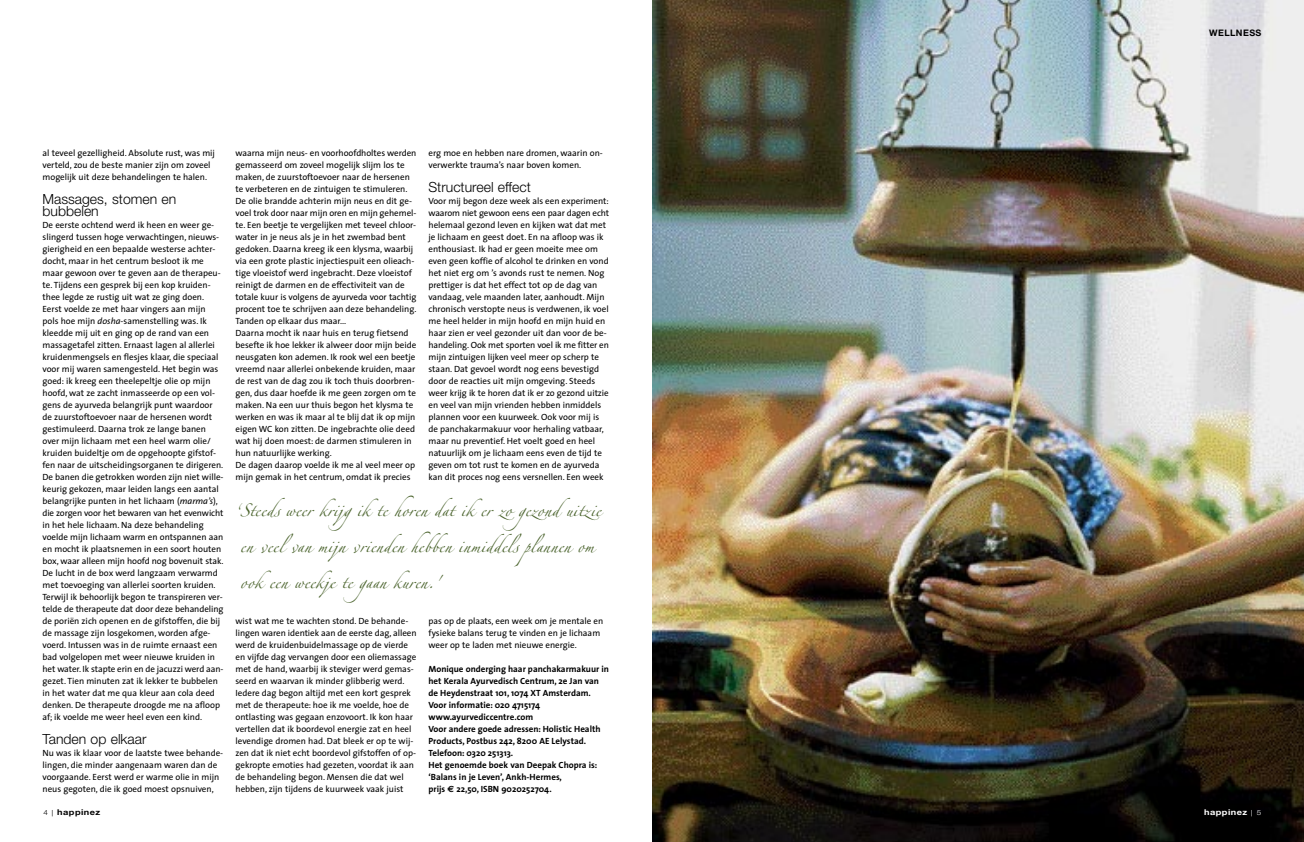
<style>
.page{position:relative;width:1304px;height:842px;background:#fff}
.page>*{position:absolute;margin:0;border:0;box-sizing:border-box;transform-origin:0 0}
.Normaal{font:28px "Linotype Zapfino One";color:#4a632c}
.Normaal-2{font:300 14px/12px "Helvetica Neue LT";color:#000}
.Normaal-3{font:9px/12px "The Sans";color:#000}
.Normaal-4{font:700 9px/12px "The Sans";color:#000}
.Normaal-5{font:700 9px "Helvetica Neue LT";letter-spacing:.05em;color:#000}
.Normaal-6{font:700 8px "Helvetica Neue LT";letter-spacing:.05em;color:#000;scale:1.15 1}
.Normaal-7{font:700 8px "Helvetica Neue LT";letter-spacing:.05em;color:#fff;scale:1.15 1}
.s1{font-style:italic}
.s2{font-family:"Euro Sans"}
.s3{font-weight:300;font-size:7px}
.s4{font-weight:300;font-size:6.4px}
</style>
<div class="page">
<img style="left:652px;top:0;width:652px;height:842px">
<p class="Normaal-3" style="left:43px;top:147px;width:174px">al teveel gezelligheid. Absolute rust, was mij verteld, zou de beste manier zijn om zoveel mogelijk uit deze behandelingen te halen.</p>
<p class="Normaal-2" style="left:43px;top:193px;width:135px">Massages, stomen en bubbelen</p>
<p class="Normaal-3" style="left:43px;top:219px;width:182px">De eerste ochtend werd ik heen en weer ge&shy;slingerd tussen hoge verwachtingen, nieuws&shy;gierigheid en een bepaalde westerse achter&shy;docht, maar in het centrum besloot ik me maar gewoon over te geven aan de therapeu&shy;te. Tijdens een gesprek bij een kop kruiden&shy;thee legde ze rustig uit wat ze ging doen.<br>Eerst voelde ze met haar vingers aan mijn pols hoe mijn <span class="s1">dosha</span>-samenstelling was. Ik kleedde mij uit en ging op de rand van een massagetafel zitten. Ernaast lagen al allerlei kruidenmengsels en flesjes klaar, die speciaal voor mij waren samengesteld. Het begin was goed: ik kreeg een theelepeltje olie op mijn hoofd, wat ze zacht inmasseerde op een vol&shy;gens de ayurveda belangrijk punt waardoor de zuurstoftoevoer naar de hersenen wordt gestimuleerd. Daarna trok ze lange banen over mijn lichaam met een heel warm olie/ kruiden buideltje om de opgehoopte gifstof&shy;fen naar de uitscheidingsorganen te dirigeren.<br>De banen die getrokken worden zijn niet wille&shy;keurig gekozen, maar leiden langs een aantal belangrijke punten in het lichaam (<span class="s1">marma’s</span>), die zorgen voor het bewaren van het evenwicht in het hele lichaam. Na deze behandeling voelde mijn lichaam warm en ontspannen aan en mocht ik plaatsnemen in een soort houten box, waar alleen mijn hoofd nog bovenuit stak.<br>De lucht in de box werd langzaam verwarmd met toevoeging van allerlei soorten kruiden.<br>Terwijl ik behoorlijk begon te transpireren ver&shy;telde de therapeute dat door deze behandeling de poriën zich openen en de gifstoffen, die bij de massage zijn losgekomen, worden afge&shy;voerd. Intussen was in de ruimte ernaast een bad volgelopen met weer nieuwe kruiden in het water. Ik stapte erin en de jacuzzi werd aan&shy;gezet. Tien minuten zat ik lekker te bubbelen in het water dat me qua kleur aan cola deed denken. De therapeute droogde me na afloop af; ik voelde me weer heel even een kind.</p>
<p class="Normaal-2" style="left:43px;top:733px;width:106px">Tanden op elkaar</p>
<p class="Normaal-3" style="left:43px;top:747px;width:182px">Nu was ik klaar voor de laatste twee behande&shy;lingen, die minder aangenaam waren dan de voorgaande. Eerst werd er warme olie in mijn neus gegoten, die ik goed moest opsnuiven,</p>
<p class="Normaal-3" style="left:235px;top:147px;width:183px">waarna mijn neus- en voorhoofdholtes werden gemasseerd om zoveel mogelijk slijm los te maken, de zuurstoftoevoer naar de hersenen te verbeteren en de zintuigen te stimuleren.<br>De olie brandde achterin mijn neus en dit ge&shy;voel trok door naar mijn oren en mijn gehemel&shy;te. Een beetje te vergelijken met teveel chloor&shy;water in je neus als je in het zwembad bent gedoken. Daarna kreeg ik een klysma, waarbij via een grote plastic injectiespuit een olieach&shy;tige vloeistof werd ingebracht. Deze vloeistof reinigt de darmen en de effectiviteit van de totale kuur is volgens de ayurveda voor tachtig procent toe te schrijven aan deze behandeling.<br>Tanden op elkaar dus maar...</p>
<p class="Normaal-3" style="left:235px;top:327px;width:182px">Daarna mocht ik naar huis en terug fietsend besefte ik hoe lekker ik alweer door mijn beide neusgaten kon ademen. Ik rook wel een beetje vreemd naar allerlei onbekende kruiden, maar de rest van de dag zou ik toch thuis doorbren&shy;gen, dus daar hoefde ik me geen zorgen om te maken. Na een uur thuis begon het klysma te werken en was ik maar al te blij dat ik op mijn eigen WC kon zitten. De ingebrachte olie deed wat hij doen moest: de darmen stimuleren in hun natuurlijke werking.</p>
<p class="Normaal-3" style="left:235px;top:459px;width:181px">De dagen daarop voelde ik me al veel meer op mijn gemak in het centrum, omdat ik precies</p>
<p class="Normaal-3" style="left:428px;top:147px;width:176px">erg moe en hebben nare dromen, waarin on&shy;verwerkte trauma’s naar boven komen.</p>
<p class="Normaal-2" style="left:428px;top:181px;width:104px">Structureel effect</p>
<p class="Normaal-3" style="left:428px;top:195px;width:182px">Voor mij begon deze week als een experiment: waarom niet gewoon eens een paar dagen echt helemaal gezond leven en kijken wat dat met je lichaam en geest doet. En na afloop was ik enthousiast. Ik had er geen moeite mee om even geen koffie of alcohol te drinken en vond het niet erg om ’s avonds rust te nemen. Nog prettiger is dat het effect tot op de dag van vandaag, vele maanden later, aanhoudt. Mijn chronisch verstopte neus is verdwenen, ik voel me heel helder in mijn hoofd en mijn huid en haar zien er veel gezonder uit dan voor de be&shy;handeling. Ook met sporten voel ik me fitter en mijn zintuigen lijken veel meer op scherp te staan. Dat gevoel wordt nog eens bevestigd door de reacties uit mijn omgeving. Steeds weer krijg ik te horen dat ik er zo gezond uitzie en veel van mijn vrienden hebben inmiddels plannen voor een kuurweek. Ook voor mij is de panchakarmakuur voor herhaling vatbaar, maar nu preventief. Het voelt goed en heel natuurlijk om je lichaam eens even de tijd te geven om tot rust te komen en de ayurveda kan dit proces nog eens versnellen. Een week</p>
<p class="Normaal" style="left:234px;top:490px;width:369px">‘Steeds weer krijgik te horen dat ik er zo gezond uitzie</p>
<p class="Normaal" style="left:240px;top:526px;width:356px">en veel van mijn vrienden hebben inmiddels plannen om</p>
<p class="Normaal" style="left:240px;top:562px;width:201px">ook een weekje te gaan kuren.'</p>
<p class="Normaal-3" style="left:235px;top:615px;width:183px">wist wat me te wachten stond. De behande&shy;lingen waren identiek aan de eerste dag, alleen werd de kruidenbuidelmassage op de vierde en vijfde dag vervangen door een oliemassage met de hand, waarbij ik steviger werd gemas&shy;seerd en waarvan ik minder glibberig werd.<br>Iedere dag begon altijd met een kort gesprek met de therapeute: hoe ik me voelde, hoe de ontlasting was gegaan enzovoort. Ik kon haar vertellen dat ik boordevol energie zat en heel levendige dromen had. Dat bleek er op te wij&shy;zen dat ik niet echt boordevol gifstoffen of op&shy;gekropte emoties had gezeten, voordat ik aan de behandeling begon. Mensen die dat wel hebben, zijn tijdens de kuurweek vaak juist</p>
<p class="Normaal-3" style="left:428px;top:615px;width:176px">pas op de plaats, een week om je mentale en fysieke balans terug te vinden en je lichaam weer op te laden met nieuwe energie.</p>
<p class="Normaal-4" style="left:428px;top:663px;width:182px">Monique onderging haar panchakarmakuur in het Kerala Ayurvedisch Centrum, 2e Jan van de Heydenstraat 101, 1074 XT Amsterdam.<br>Voor informatie: 020 4715174</p>
<p class="Normaal-4" style="left:428px;top:711px;width:106px">www.ayurvediccentre.com</p>
<p class="Normaal-4" style="left:428px;top:723px;width:174px">Voor andere goede adressen: Holistic Health<br>Products, Postbus 242, 8200 AE Lelystad.</p>
<p class="Normaal-4" style="left:428px;top:747px;width:86px">Telefoon: 0320 251313.</p>
<p class="Normaal-4" style="left:428px;top:759px;width:170px">Het genoemde boek van Deepak Chopra is: ‘Balans in je Leven’, Ankh-Hermes,</p>
<p class="Normaal-4" style="left:428px;top:783px;width:125px">prijs <span class="s2">€</span> 22,50, ISBN 9020252704.</p>
<p class="Normaal-5" style="left:1209px;top:27px;width:54px">WELLNESS</p>
<p class="Normaal-6" style="left:43px;top:807px;width:51px"><span class="s3">4</span> <span class="s4">|</span> happinez</p>
<p class="Normaal-7" style="left:1204px;top:807px;width:51px">happinez <span class="s4">|</span> <span class="s3">5</span></p>
</div>
